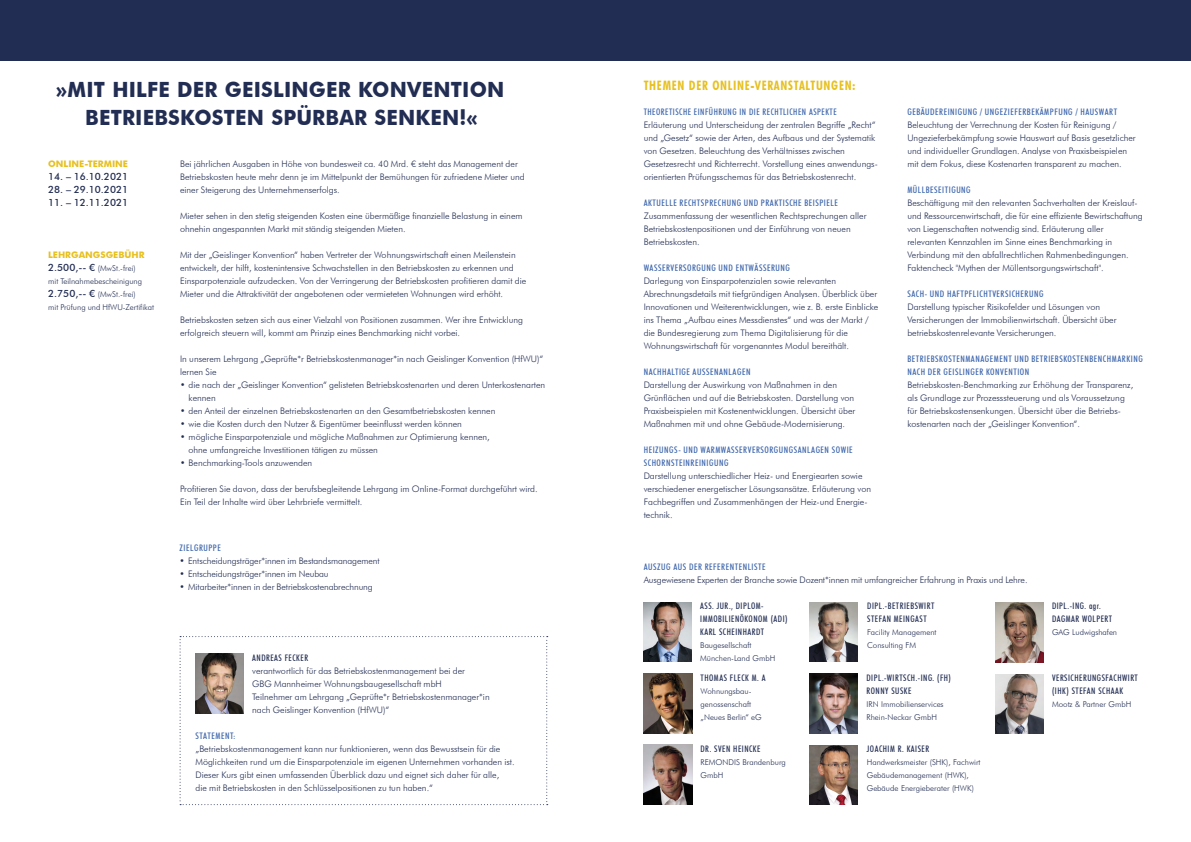
<style>
.page{position:relative;width:1191px;height:842px;background:#fff}
.page>*{position:absolute;margin:0;border:0;box-sizing:border-box;transform-origin:0 0}
.t1{font:700 21px/28px "Futura BT";letter-spacing:.01em;color:#222d53;text-align:center;scale:.96 1}
.t2{font:700 condensed 13px "Futura BT";letter-spacing:.06em;color:#e7c01f;scale:.96 1}
.t3{font:500 10px "Futura BT";color:#222d53}
.t4{font:300 9px/13px "Futura BT";color:#222d53}
.t5{font:500 condensed 9px/13px "Futura BT";letter-spacing:.06em;color:#3c65ac}
.t6{font:500 condensed 9px/13px "Futura BT";letter-spacing:.06em;color:#222d53;scale:.96 1}
.t7{font:500 condensed 9px "Futura BT";letter-spacing:.06em;color:#3c65ac;scale:.96 1}
.t8{font:700 9px "Futura BT";color:#e7c01f}
.t9{font:300 8px/13px "Futura BT";color:#222d53}
.s1{font-weight:500;font-size:10px}
.s2{color:#fff}
</style>
<div class="page">
<svg style="left:180px;top:636px;width:368px;height:169px"></svg>
<div style="left:0;top:0;width:1191px;height:60px;background:#222d53"></div>
<img style="left:809px;top:602px;width:49px;height:60px">
<img style="left:995px;top:602px;width:48px;height:60px">
<img style="left:995px;top:674px;width:48px;height:59px">
<img style="left:809px;top:745px;width:49px;height:59px">
<img style="left:809px;top:674px;width:49px;height:59px">
<img style="left:644px;top:745px;width:48px;height:59px">
<img style="left:643px;top:602px;width:48px;height:60px">
<img style="left:195px;top:654px;width:49px;height:59px">
<img style="left:644px;top:674px;width:48px;height:59px">
<h1 class="t1" style="left:56px;top:75px;width:468px">»MIT HILFE DER GEISLINGER KONVENTION<br>BETRIEBSKOSTEN SPÜRBAR SENKEN!«</h1>
<h2 class="t2" style="left:643px;top:77px;width:222px">THEMEN DER ONLINE-VERANSTALTUNGEN:</h2>
<p class="t4" style="left:180px;top:157px;width:346px">Bei jährlichen Ausgaben in Höhe von bundesweit ca. 40 Mrd. € steht das Management der<br>Betriebskosten heute mehr denn je im Mittelpunkt der Bemühungen für zufriedene Mieter und einer Steigerung des Unternehmenserfolgs.</p>
<p class="t4" style="left:180px;top:209px;width:344px">Mieter sehen in den stetig steigenden Kosten eine übermäßige finanzielle Belastung in einem ohnehin angespannten Markt mit ständig steigenden Mieten.</p>
<p class="t4" style="left:180px;top:248px;width:348px">Mit der „Geislinger Konvention“ haben Vertreter der Wohnungswirtschaft einen Meilenstein entwickelt, der hilft, kostenintensive Schwachstellen in den Betriebskosten zu erkennen und Einsparpotenziale aufzudecken. Von der Verringerung der Betriebskosten profitieren damit die Mieter und die Attraktivität der angebotenen oder vermieteten Wohnungen wird erhöht.</p>
<p class="t4" style="left:180px;top:313px;width:344px">Betriebskosten setzen sich aus einer Vielzahl von Positionen zusammen. Wer ihre Entwicklung erfolgreich steuern will, kommt am Prinzip eines Benchmarking nicht vorbei.</p>
<p class="t4" style="left:180px;top:352px;width:365px">In unserem Lehrgang „Geprüfte*r Betriebskostenmanager*in nach Geislinger Konvention (HfWU)“ lernen Sie</p>
<p class="t4" style="left:189px;top:378px;width:358px;text-indent:-9px">• die nach der „Geislinger Konvention“ gelisteten Betriebskostenarten und deren Unterkostenarten kennen</p>
<p class="t4" style="left:180px;top:404px;width:317px">• den Anteil der einzelnen Betriebskostenarten an den Gesamtbetriebskosten kennen</p>
<p class="t4" style="left:180px;top:417px;width:283px">• wie die Kosten durch den Nutzer &amp; Eigentümer beeinflusst werden können</p>
<p class="t4" style="left:189px;top:430px;width:303px;text-indent:-9px">• mögliche Einsparpotenziale und mögliche Maßnahmen zur Optimierung kennen, ohne umfangreiche Investitionen tätigen zu müssen</p>
<p class="t4" style="left:180px;top:456px;width:134px">• Benchmarking-Tools anzuwenden</p>
<p class="t4" style="left:180px;top:482px;width:359px">Profitieren Sie davon, dass der berufsbegleitende Lehrgang im Online-Format durchgeführt wird.<br>Ein Teil der Inhalte wird über Lehrbriefe vermittelt.</p>
<p class="t5" style="left:180px;top:541px;width:43px">ZIELGRUPPE</p>
<p class="t4" style="left:180px;top:554px;width:201px">• Entscheidungsträger*innen im Bestandsmanagement</p>
<p class="t4" style="left:180px;top:567px;width:151px">• Entscheidungsträger*innen im Neubau</p>
<p class="t4" style="left:180px;top:580px;width:195px">• Mitarbeiter*innen in der Betriebskostenabrechnung</p>
<p class="t5" style="left:907px;top:105px;width:211px">GEBÄUDEREINIGUNG / UNGEZIEFERBEKÄMPFUNG / HAUSWART</p>
<p class="t4" style="left:907px;top:118px;width:230px">Beleuchtung der Verrechnung der Kosten für Reinigung / Ungezieferbekämpfung sowie Hauswart auf Basis gesetzlicher und individueller Grundlagen. Analyse von Praxisbeispielen mit dem Fokus, diese Kostenarten transparent zu machen.</p>
<p class="t5" style="left:907px;top:183px;width:65px">MÜLLBESEITIGUNG</p>
<p class="t4" style="left:907px;top:196px;width:237px">Beschäftigung mit den relevanten Sachverhalten der Kreislauf&shy;und Ressourcenwirtschaft, die für eine effiziente Bewirtschaftung von Liegenschaften notwendig sind. Erläuterung aller relevanten Kennzahlen im Sinne eines Benchmarking in Verbindung mit den abfallrechtlichen Rahmenbedingungen.<br>Faktencheck "Mythen der Müllentsorgungswirtschaft".</p>
<p class="t5" style="left:907px;top:287px;width:137px">SACH- UND HAFTPFLICHTVERSICHERUNG</p>
<p class="t4" style="left:907px;top:300px;width:211px">Darstellung typischer Risikofelder und Lösungen von<br>Versicherungen der Immobilienwirtschaft. Übersicht über betriebskostenrelevante Versicherungen.</p>
<p class="t5" style="left:907px;top:352px;width:237px">BETRIEBSKOSTENMANAGEMENT UND BETRIEBSKOSTENBENCHMARKING<br>NACH DER GEISLINGER KONVENTION</p>
<p class="t4" style="left:907px;top:378px;width:227px">Betriebskosten-Benchmarking zur Erhöhung der Transparenz, als Grundlage zur Prozesssteuerung und als Voraussetzung für Betriebskostensenkungen. Übersicht über die Betriebs&shy;kostenarten nach der „Geislinger Konvention“.</p>
<p class="t7" style="left:643px;top:107px;width:203px">THEORETISCHE EINFÜHRUNG IN DIE RECHTLICHEN ASPEKTE</p>
<p class="t4" style="left:643px;top:118px;width:236px">Erläuterung und Unterscheidung der zentralen Begriffe „Recht“ und „Gesetz“ sowie der Arten, des Aufbaus und der Systematik von Gesetzen. Beleuchtung des Verhältnisses zwischen Gesetzesrecht und Richterrecht. Vorstellung eines anwendungs&shy;orientierten Prüfungsschemas für das Betriebskostenrecht.</p>
<p class="t5" style="left:643px;top:196px;width:196px">AKTUELLE RECHTSPRECHUNG UND PRAKTISCHE BEISPIELE</p>
<p class="t4" style="left:643px;top:209px;width:224px">Zusammenfassung der wesentlichen Rechtsprechungen aller<br>Betriebskostenpositionen und der Einführung von neuen<br>Betriebskosten.</p>
<p class="t5" style="left:643px;top:261px;width:148px">WASSERVERSORGUNG UND ENTWÄSSERUNG</p>
<p class="t4" style="left:643px;top:274px;width:236px">Darlegung von Einsparpotenzialen sowie relevanten Abrechnungsdetails mit tiefgründigen Analysen. Überblick über Innovationen und Weiterentwicklungen, wie z. B. erste Einblicke ins Thema „Aufbau eines Messdienstes“ und was der Markt / die Bundesregierung zum Thema Digitalisierung für die Wohnungswirtschaft für vorgenanntes Modul bereithält.</p>
<p class="t5" style="left:643px;top:365px;width:108px">NACHHALTIGE AUSSENANLAGEN</p>
<p class="t4" style="left:643px;top:378px;width:213px">Darstellung der Auswirkung von Maßnahmen in den Grünflächen und auf die Betriebskosten. Darstellung von Praxisbeispielen mit Kostenentwicklungen. Übersicht über Maßnahmen mit und ohne Gebäude-Modernisierung.</p>
<p class="t5" style="left:643px;top:443px;width:210px">HEIZUNGS- UND WARMWASSERVERSORGUNGSANLAGEN SOWIE<br>SCHORNSTEINREINIGUNG</p>
<p class="t4" style="left:643px;top:469px;width:229px">Darstellung unterschiedlicher Heiz- und Energiearten sowie verschiedener energetischer Lösungsansätze. Erläuterung von Fachbegriffen und Zusammenhängen der Heiz-und Energie&shy;technik.</p>
<p class="t8" style="left:48px;top:159px;width:81px">ONLINE-TERMINE</p>
<p class="t3" style="left:48px;top:171px;width:81px">14. – 16.10.2021</p>
<p class="t3" style="left:48px;top:184px;width:81px">28. – 29.10.2021</p>
<p class="t3" style="left:48px;top:197px;width:81px">11. – 12.11.2021</p>
<p class="t8" style="left:48px;top:250px;width:98px">LEHRGANGSGEBÜHR</p>
<p class="t9" style="left:48px;top:262px;width:107px"><span class="s1">2.500,-- €</span> (MwSt.-frei)<br>mit Teilnahmebescheinigung<br><span class="s1">2.750,-- €</span> (MwSt.-frei)<br>mit Prüfung und HfWU-Zertifikat</p>
<p class="t5" style="left:643px;top:560px;width:123px">AUSZUG AUS DER REFERENTENLISTE</p>
<p class="t4" style="left:643px;top:573px;width:385px">Ausgewiesene Experten der Branche sowie Dozent*innen mit umfangreicher Erfahrung in Praxis und Lehre.</p>
<p class="t6" style="left:252px;top:651px;width:60px">ANDREAS FECKER</p>
<p class="t4" style="left:252px;top:664px;width:239px">verantwortlich für das Betriebskostenmanagement bei der<br>GBG Mannheimer Wohnungsbaugesellschaft mbH<br>Teilnehmer am Lehrgang „Geprüfte*r Betriebskostenmanager*in nach Geislinger Konvention (HfWU)“</p>
<p class="t5" style="left:195px;top:729px;width:42px">STATEMENT:</p>
<p class="t4" style="left:195px;top:742px;width:321px">„Betriebskostenmanagement kann nur funktionieren, wenn das Bewusstsein für die Möglichkeiten rund um die Einsparpotenziale im eigenen Unternehmen vorhanden ist.<br>Dieser Kurs gibt einen umfassenden Überblick dazu und eignet sich daher für alle,<br>die mit Betriebskosten in den Schlüsselpositionen zu tun haben.“</p>
<p class="t6" style="left:700px;top:599px;width:92px">ASS. JUR., DIPLOM-<br>IMMOBILIENÖKONOM (ADI)<br>KARL SCHEINHARDT</p>
<p class="t9" style="left:700px;top:639px;width:77px">Baugesellschaft<br>München-Land GmbH</p>
<p class="t6" style="left:700px;top:671px;width:72px">THOMAS FLECK M. A<span class="s2">.</span></p>
<p class="t9" style="left:700px;top:684px;width:63px">Wohnungsbau&shy;genossenschaft „Neues Berlin“ eG</p>
<p class="t6" style="left:700px;top:742px;width:64px">DR. SVEN HEINCKE</p>
<p class="t9" style="left:700px;top:756px;width:87px">REMONDIS Brandenburg<br>GmbH</p>
<p class="t6" style="left:867px;top:599px;width:71px">DIPL.-BETRIEBSWIRT<br>STEFAN MEINGAST</p>
<p class="t9" style="left:867px;top:626px;width:71px">Facility Management<br>Consulting FM</p>
<p class="t6" style="left:866px;top:671px;width:89px">DIPL.-WIRTSCH.-ING. (FH)<br>RONNY SUSKE</p>
<p class="t9" style="left:866px;top:697px;width:79px">IRN Immobilienservices<br>Rhein-Neckar GmbH</p>
<p class="t6" style="left:866px;top:742px;width:67px">JOACHIM R. KAISER</p>
<p class="t9" style="left:866px;top:756px;width:115px">Handwerksmeister (SHK), Fachwirt<br>Gebäudemanagement (HWK),<br>Gebäude Energieberater (HWK)</p>
<p class="t6" style="left:1052px;top:599px;width:64px">DIPL.-ING. agr.<br>DAGMAR WOLPERT</p>
<p class="t9" style="left:1052px;top:626px;width:67px">GAG Ludwigshafen</p>
<p class="t6" style="left:1052px;top:671px;width:91px">VERSICHERUNGSFACHWIRT (IHK) STEFAN SCHAAK</p>
<p class="t9" style="left:1052px;top:697px;width:81px">Mootz &amp; Partner GmbH</p>
</div>
